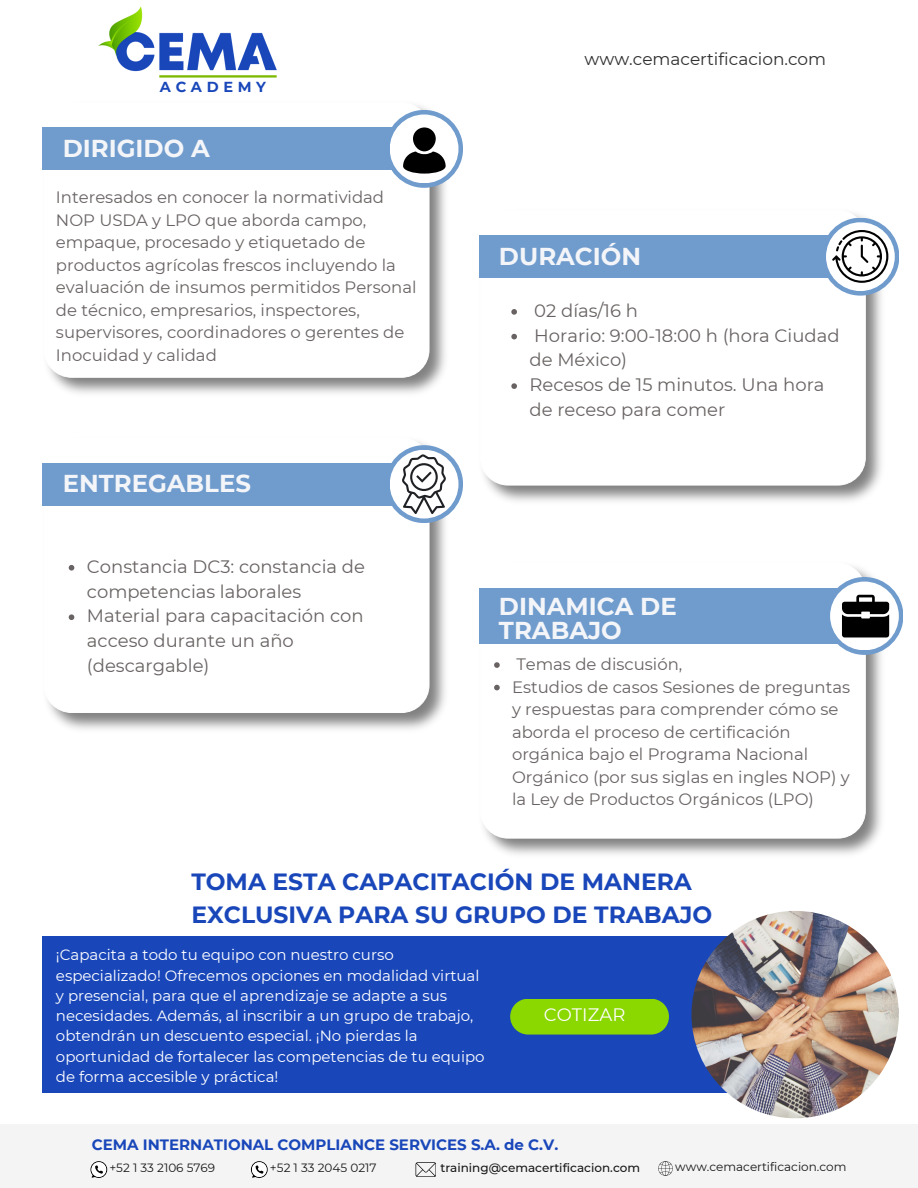
<style>
.page{position:relative;width:918px;height:1188px;background:#fff}
.page>*{position:absolute;margin:0;border:0;box-sizing:border-box;transform-origin:0 0}
.t1{font:700 24.45px/24.8px "Montserrat";color:#f3f5f9}
.t2{font:700 23.4px/32.7px "Montserrat";color:#1947ba}
.t3{font:18px/24.8px "Montserrat";color:#686362}
.t4{font:18px "Montserrat";color:#fff}
.t5{font:16.95px "Montserrat";color:#303030}
.t6{font:16.5px/22.5px "Montserrat";color:#686362}
.t7{font:15px/20.2px "Montserrat";color:#fff}
.t8{font:700 15px "Montserrat";color:#1947ba}
.t9{font:700 14.55px "Montserrat";letter-spacing:.32em;color:#1947ba}
.t10{font:12px "Montserrat";color:#171717}
.t11{font:500 12px "Montserrat";color:#171717}
</style>
<div class="page">
<img style="left:42px;top:105px;width:407px;height:289px">
<div style="left:44px;top:103px;width:385px;height:274px;background:#fff;border-radius:27px"></div>
<div style="left:43px;top:127px;width:381px;height:43px;background:#6f9bcd"></div>
<div style="left:385px;top:110px;width:78px;height:78px;background:#6f9bcd;border-radius:50%"></div>
<div style="left:390px;top:114px;width:69px;height:69px;background:#fff;border-radius:50%"></div>
<div style="left:413px;top:127px;width:23px;height:24px;background:#000;border-radius:50%"></div>
<svg style="left:403px;top:152px;width:43px;height:22px"></svg>
<div style="left:0;top:1125px;width:918px;height:63px;background:#f4f4f4"></div>
<svg style="left:90px;top:1161px;width:17px;height:17px"></svg>
<svg style="left:251px;top:1161px;width:17px;height:17px"></svg>
<svg style="left:416px;top:1162px;width:20px;height:15px"></svg>
<svg style="left:658px;top:1161px;width:15px;height:15px"></svg>
<img style="left:98px;top:6px;width:179px;height:72px">
<img style="left:483px;top:213px;width:407px;height:289px">
<div style="left:481px;top:210px;width:384px;height:275px;background:#fff;border-radius:27px"></div>
<div style="left:479px;top:235px;width:381px;height:43px;background:#6f9bcd"></div>
<div style="left:821px;top:218px;width:78px;height:78px;background:#6f9bcd;border-radius:50%"></div>
<div style="left:826px;top:222px;width:69px;height:69px;background:#fff;border-radius:50%"></div>
<img style="left:42px;top:442px;width:407px;height:288px">
<div style="left:44px;top:438px;width:385px;height:275px;background:#fff;border-radius:27px"></div>
<div style="left:43px;top:463px;width:381px;height:43px;background:#6f9bcd"></div>
<div style="left:385px;top:445px;width:78px;height:78px;background:#6f9bcd;border-radius:50%"></div>
<div style="left:390px;top:450px;width:69px;height:69px;background:#fff;border-radius:50%"></div>
<img style="left:483px;top:566px;width:407px;height:289px">
<div style="left:481px;top:564px;width:384px;height:274px;background:#fff;border-radius:27px"></div>
<div style="left:479px;top:588px;width:381px;height:56px;background:#6f9bcd"></div>
<div style="left:826px;top:577px;width:77px;height:78px;background:#6f9bcd;border-radius:50%"></div>
<div style="left:830px;top:582px;width:69px;height:68px;background:#fff;border-radius:50%"></div>
<svg style="left:832px;top:230px;width:56px;height:53px"></svg>
<svg style="left:402px;top:454px;width:44px;height:60px"></svg>
<svg style="left:842px;top:595px;width:47px;height:43px"></svg>
<div style="left:43px;top:936px;width:758px;height:157px;background:#1947ba"></div>
<img style="left:691px;top:911px;width:208px;height:207px;border-radius:50%">
<svg style="left:510px;top:999px;width:159px;height:36px;background:#84ce0b"></svg>
<svg style="left:511px;top:309px;width:6px;height:6px"></svg>
<svg style="left:511px;top:334px;width:6px;height:5px"></svg>
<svg style="left:511px;top:383px;width:6px;height:6px"></svg>
<svg style="left:69px;top:565px;width:5px;height:6px"></svg>
<svg style="left:69px;top:614px;width:5px;height:6px"></svg>
<svg style="left:494px;top:662px;width:6px;height:6px"></svg>
<svg style="left:494px;top:685px;width:6px;height:5px"></svg>
<p class="t9" style="left:160px;top:78px;width:108px">ACADEMY</p>
<h1 class="t1" style="left:63px;top:136px;width:149px">DIRIGIDO A</h1>
<p class="t6" style="left:56px;top:186px;width:362px">Interesados en conocer la normatividad NOP USDA y LPO que aborda campo, empaque, procesado y etiquetado de productos agrícolas frescos incluyendo la evaluación de insumos permitidos Personal de técnico, empresarios, inspectores, supervisores, coordinadores o gerentes de Inocuidad y calidad</p>
<p class="t1" style="left:63px;top:471px;width:190px">ENTREGABLES</p>
<p class="t5" style="left:585px;top:49px;width:243px">www.cemacertificacion.com</p>
<p class="t1" style="left:499px;top:243px;width:144px">DURACIÓN</p>
<h3 class="t3" style="left:534px;top:298px;width:105px">02 días/16 h</h3>
<p class="t3" style="left:530px;top:323px;width:311px">Horario: 9:00-18:00 h (hora Ciudad de México)</p>
<h1 class="t3" style="left:530px;top:372px;width:296px">Recesos de 15 minutos. Una hora de receso para comer</h1>
<p class="t3" style="left:87px;top:554px;width:280px">Constancia DC3: constancia de competencias laborales</p>
<p class="t3" style="left:87px;top:603px;width:278px">Material para capacitación con acceso durante un año (descargable)</p>
<p class="t1" style="left:499px;top:594px;width:179px">DINAMICA DE<br>TRABAJO</p>
<p class="t6" style="left:516px;top:653px;width:168px">Temas de discusión,</p>
<h1 class="t6" style="left:512px;top:675px;width:340px">Estudios de casos Sesiones de preguntas y respuestas para comprender cómo se aborda el proceso de certificación orgánica bajo el Programa Nacional Orgánico (por sus siglas en ingles NOP) y la Ley de Productos Orgánicos (LPO)</h1>
<p class="t2" style="left:191px;top:866px;width:522px">TOMA ESTA CAPACITACIÓN DE MANERA<br>EXCLUSIVA PARA SU GRUPO DE TRABAJO</p>
<p class="t7" style="left:56px;top:945px;width:430px">¡Capacita a todo tu equipo con nuestro curso especializado! Ofrecemos opciones en modalidad virtual y presencial, para que el aprendizaje se adapte a sus necesidades. Además, al inscribir a un grupo de trabajo, obtendrán un descuento especial. ¡No pierdas la oportunidad de fortalecer las competencias de tu equipo de forma accesible y práctica!</p>
<p class="t4" style="left:544px;top:1004px;width:83px">COTIZAR</p>
<p class="t8" style="left:92px;top:1136px;width:468px">CEMA INTERNATIONAL COMPLIANCE SERVICES S.A. de C.V.</p>
<p class="t10" style="left:109px;top:1160px;width:107px">+52 1 33 2106 5769</p>
<h1 class="t10" style="left:270px;top:1160px;width:108px">+52 1 33 2045 0217</h1>
<h3 class="t11" style="left:440px;top:1160px;width:201px">training@cemacertificacion.com</h3>
<p class="t10" style="left:675px;top:1160px;width:173px">www.cemacertificacion.com</p>
</div>
